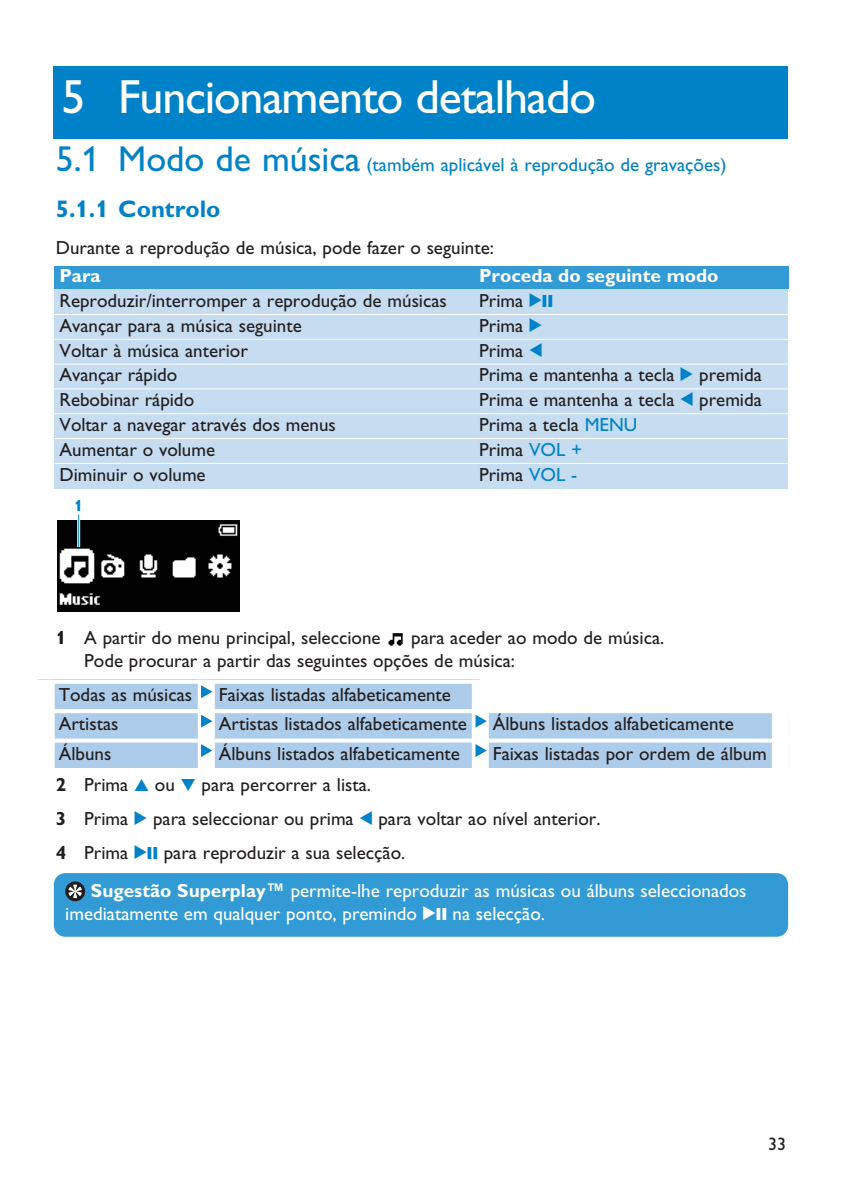
<style>
.page{position:relative;width:842px;height:1191px;background:#fff}
.page>*{position:absolute;margin:0;border:0;box-sizing:border-box;transform-origin:0 0}
.t1{font:48px "Gill Sans";letter-spacing:-.025em;color:#fff}
.t2{font:700 24px "Gill Alt One";color:#0082c8}
.t3{font:19px/34.2px "Gill Alt One";color:#231f20}
.t4{font:19px/22.8px "Gill Alt One";color:#fff}
.t5{font:19px "Gill Alt One";color:#0082c8}
.t6{font:700 19px "Gill Alt One";color:#fff}
.t7{font:18px "Gill Alt One";color:#231f20}
.t8{font:700 16px "Gill Alt One";color:#0082c8}
.s1{font-size:36px}
.s2{font-family:"Audio Four 4";color:#0082c8}
.s3{color:#0082c8}
.s4{font-weight:700}
.s5{font-family:"Audio Four 4"}
</style>
<div class="page">
<div style="left:54px;top:266px;width:734px;height:23px;background:#329bd5"></div>
<div style="left:54px;top:289px;width:420px;height:200px;background:#c5dcf1"></div>
<div style="left:474px;top:289px;width:314px;height:200px;background:#c5dcf1"></div>
<hr style="left:54px;top:314px;width:734px;height:1px;background:#fff">
<hr style="left:54px;top:339px;width:734px;height:1px;background:#fff">
<hr style="left:54px;top:364px;width:734px;height:1px;background:#fff">
<hr style="left:54px;top:388px;width:734px;height:1px;background:#fff">
<hr style="left:54px;top:413px;width:734px;height:1px;background:#fff">
<hr style="left:54px;top:438px;width:734px;height:1px;background:#fff">
<hr style="left:54px;top:463px;width:734px;height:1px;background:#fff">
<div style="left:54px;top:66px;width:734px;height:72px;background:#0082c8"></div>
<img style="left:388px;top:633px;width:15px;height:13px">
<img style="left:58px;top:521px;width:181px;height:90px">
<hr style="left:77px;top:514px;width:3px;height:33px;background:#fff">
<hr style="left:78px;top:514px;width:1px;height:33px;background:#0082c8">
<div style="left:54px;top:873px;width:734px;height:63px;background:#329bd5;border-radius:11px"></div>
<svg style="left:65px;top:881px;width:20px;height:20px"></svg>
<svg style="left:69px;top:884px;width:13px;height:14px"></svg>
<div style="left:38px;top:680px;width:168px;height:31px;background:#acccea"></div>
<div style="left:206px;top:680px;width:274px;height:31px;background:#acccea"></div>
<div style="left:38px;top:711px;width:168px;height:29px;background:#acccea"></div>
<div style="left:206px;top:711px;width:274px;height:29px;background:#acccea"></div>
<div style="left:480px;top:711px;width:309px;height:29px;background:#acccea"></div>
<div style="left:38px;top:740px;width:168px;height:32px;background:#acccea"></div>
<div style="left:206px;top:740px;width:274px;height:32px;background:#acccea"></div>
<div style="left:480px;top:740px;width:309px;height:32px;background:#acccea"></div>
<div style="left:38px;top:680px;width:17px;height:92px;background:#fff"></div>
<div style="left:198px;top:680px;width:17px;height:92px;background:#fff"></div>
<div style="left:472px;top:680px;width:17px;height:92px;background:#fff"></div>
<div style="left:772px;top:680px;width:17px;height:92px;background:#fff"></div>
<hr style="left:38px;top:680px;width:751px;height:4px;background:#fff">
<hr style="left:38px;top:709px;width:751px;height:4px;background:#fff">
<svg style="left:54px;top:738px;width:718px;height:4px;background:#f3f7fb"></svg>
<hr style="left:38px;top:768px;width:751px;height:4px;background:#fff">
<svg style="left:201px;top:685px;width:11px;height:13px"></svg>
<svg style="left:201px;top:714px;width:11px;height:13px"></svg>
<svg style="left:201px;top:744px;width:11px;height:13px"></svg>
<svg style="left:475px;top:714px;width:12px;height:13px"></svg>
<svg style="left:475px;top:744px;width:12px;height:13px"></svg>
<h1 class="t1" style="left:62px;top:80px;width:536px">5 Funcionamento detalhado</h1>
<p class="t5" style="left:56px;top:158px;width:672px"><span class="s1">5.1 Modo de música</span> (também aplicável à reprodução de gravações)</p>
<p class="t2" style="left:56px;top:201px;width:166px">5.1.1 Controlo</p>
<p class="t3" style="left:56px;top:233px;width:440px">Durante a reprodução de música, pode fazer o seguinte:</p>
<p class="t6" style="left:60px;top:269px;width:43px">Para</p>
<p class="t6" style="left:479px;top:269px;width:241px">Proceda do seguinte modo</p>
<p class="t3" style="left:60px;top:285px;width:389px">Reproduzir/interromper a reprodução de músicas</p>
<p class="t3" style="left:479px;top:285px;width:75px">Prima <span class="s2">2;</span></p>
<p class="t3" style="left:60px;top:310px;width:244px">Avançar para a música seguinte</p>
<p class="t3" style="left:479px;top:310px;width:65px">Prima <span class="s2">2</span></p>
<p class="t3" style="left:60px;top:335px;width:190px">Voltar à música anterior</p>
<p class="t3" style="left:479px;top:335px;width:65px">Prima <span class="s2">1</span></p>
<p class="t3" style="left:60px;top:360px;width:119px">Avançar rápido</p>
<p class="t3" style="left:479px;top:360px;width:284px">Prima e mantenha a tecla <span class="s2">2</span> premida</p>
<p class="t3" style="left:60px;top:385px;width:136px">Rebobinar rápido</p>
<p class="t3" style="left:479px;top:385px;width:284px">Prima e mantenha a tecla <span class="s2">1</span> premida</p>
<p class="t3" style="left:60px;top:409px;width:278px">Voltar a navegar através dos menus</p>
<p class="t3" style="left:479px;top:409px;width:160px">Prima a tecla <span class="s3">MENU</span></p>
<p class="t3" style="left:60px;top:434px;width:157px">Aumentar o volume</p>
<p class="t3" style="left:479px;top:434px;width:105px">Prima <span class="s3">VOL +</span></p>
<p class="t3" style="left:60px;top:459px;width:148px">Diminuir o volume</p>
<p class="t3" style="left:479px;top:459px;width:100px">Prima <span class="s3">VOL -</span></p>
<p class="t8" style="left:74px;top:500px;width:10px">1</p>
<p class="t3" style="left:56px;top:622px;width:326px"><span class="s4">1</span> A partir do menu principal, seleccione</p>
<p class="t3" style="left:84px;top:628px;width:582px;line-height:22.8px;text-indent:327px">para aceder ao modo de música.<br>Pode procurar a partir das seguintes opções de música:</p>
<p class="t3" style="left:59px;top:679px;width:135px">Todas as músicas</p>
<p class="t3" style="left:219px;top:679px;width:234px">Faixas listadas alfabeticamente</p>
<p class="t3" style="left:59px;top:708px;width:61px">Artistas</p>
<p class="t3" style="left:219px;top:708px;width:250px">Artistas listados alfabeticamente</p>
<p class="t3" style="left:493px;top:708px;width:243px">Álbuns listados alfabeticamente</p>
<p class="t3" style="left:59px;top:738px;width:54px">Álbuns</p>
<p class="t3" style="left:219px;top:738px;width:243px">Álbuns listados alfabeticamente</p>
<p class="t3" style="left:493px;top:738px;width:275px">Faixas listadas por ordem de álbum</p>
<p class="t3" style="left:56px;top:769px;width:546px"><span class="s4">2</span> Prima <span class="s2">3</span> ou <span class="s2">4</span> para percorrer a lista.<br><span class="s4">3</span> Prima <span class="s2">2</span> para seleccionar ou prima <span class="s2">1</span> para voltar ao nível anterior.<br><span class="s4">4</span> Prima <span class="s2">2;</span> para reproduzir a sua selecção.</p>
<p class="t4" style="left:65px;top:881px;width:683px;text-indent:26px"><span class="s4">Sugestão Superplay™</span> permite-lhe reproduzir as músicas ou álbuns seleccionados imediatamente em qualquer ponto, premindo <span class="s5">2;</span> na selecção.</p>
<p class="t7" style="left:768px;top:1137px;width:19px">33</p>
</div>
